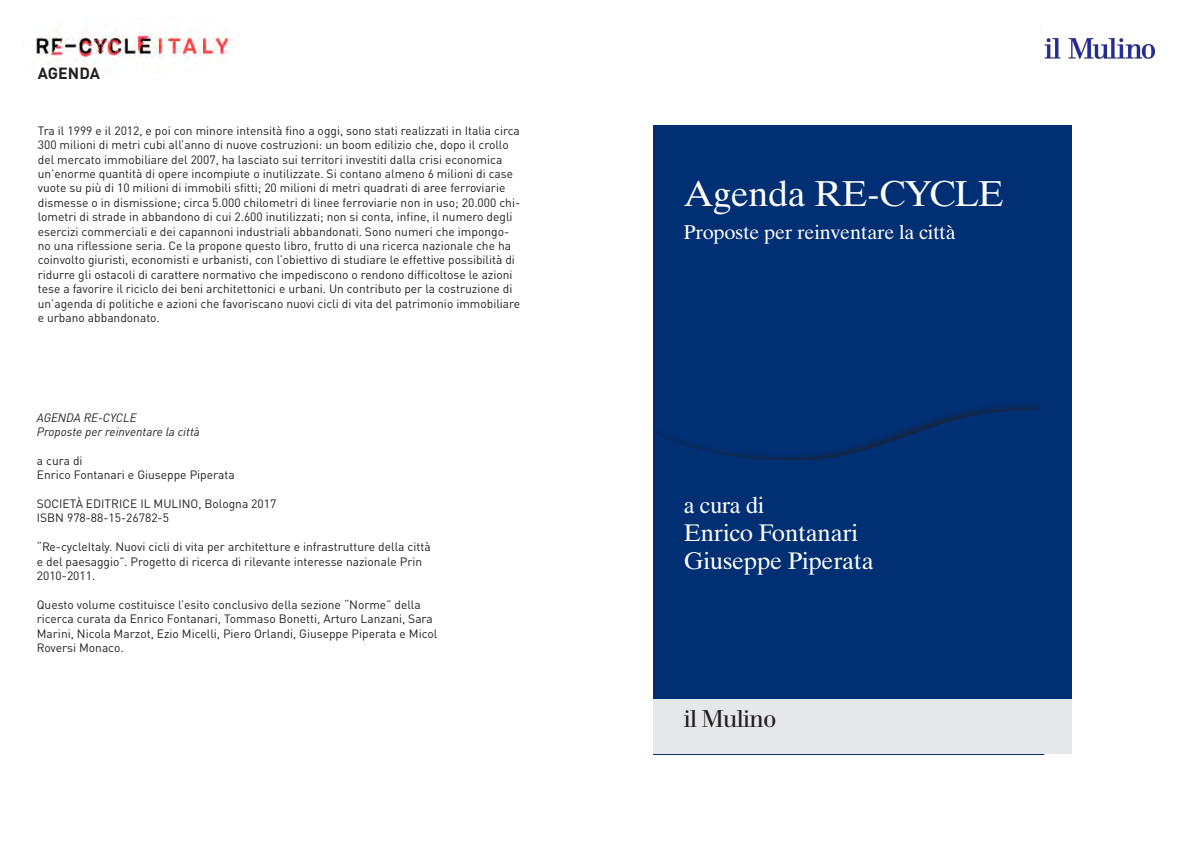
<style>
.page{position:relative;width:1191px;height:842px;background:#fff}
.page>*{position:absolute;margin:0;border:0;box-sizing:border-box;transform-origin:0 0}
.t1{font:36px "Times Ten LT Std";letter-spacing:-.01em;color:#fff}
.t2{font:24px/28px "Times Ten LT Std";letter-spacing:-.01em;color:#fff}
.t3{font:24px "Berthold Walbaum";letter-spacing:-.05em;color:#231f20}
.t4{font:24px "Times LT Std";letter-spacing:-.01em;color:#fff}
.t5{font:20px "Times Ten LT Std";letter-spacing:-.01em;color:#fff}
.t6{font:700 16px "DIN Pro";color:#231f20}
.t7{font:12px/14.4px "DIN Pro";color:#231f20}
.t8{font:italic 12px/14.4px "DIN Pro";color:#231f20}
</style>
<div class="page">
<img style="left:33px;top:29px;width:199px;height:42px">
<img style="left:1040px;top:38px;width:115px;height:25px">
<div style="left:653px;top:126px;width:418px;height:628px;background:#002f73"></div>
<div style="left:653px;top:403px;width:392px;height:351px;background:#231f20;opacity:.7"></div>
<svg style="left:653px;top:410px;width:391px;height:289px"></svg>
<div style="left:653px;top:699px;width:418px;height:55px;background:#e6e7e9"></div>
<h3 class="t6" style="left:38px;top:59px;width:64px">AGENDA</h3>
<p class="t7" style="left:38px;top:122px;width:484px">Tra il 1999 e il 2012, e poi con minore intensità fino a oggi, sono stati realizzati in Italia circa 300 milioni di metri cubi all’anno di nuove costruzioni: un boom edilizio che, dopo il crollo del mercato immobiliare del 2007, ha lasciato sui territori investiti dalla crisi economica un’enorme quantità di opere incompiute o inutilizzate. Si contano almeno 6 milioni di case vuote su più di 10 milioni di immobili sfitti; 20 milioni di metri quadrati di aree ferroviarie dismesse o in dismissione; circa 5.000 chilometri di linee ferroviarie non in uso; 20.000 chi&shy;lometri di strade in abbandono di cui 2.600 inutilizzati; non si conta, infine, il numero degli esercizi commerciali e dei capannoni industriali abbandonati. Sono numeri che impongo&shy;no una riflessione seria. Ce la propone questo libro, frutto di una ricerca nazionale che ha coinvolto giuristi, economisti e urbanisti, con l’obiettivo di studiare le effettive possibilità di ridurre gli ostacoli di carattere normativo che impediscono o rendono difficoltose le azioni tese a favorire il riciclo dei beni architettonici e urbani. Un contributo per la costruzione di un’agenda di politiche e azioni che favoriscano nuovi cicli di vita del patrimonio immobiliare e urbano abbandonato.</p>
<p class="t8" style="left:37px;top:409px;width:164px">AGENDA RE-CYCLE<br>Proposte per reinventare la città</p>
<p class="t7" style="left:37px;top:452px;width:199px">a cura di<br>Enrico Fontanari e Giuseppe Piperata</p>
<p class="t7" style="left:37px;top:495px;width:241px">SOCIETÀ EDITRICE IL MULINO, Bologna 2017<br>ISBN 978-88-15-26782-5</p>
<p class="t7" style="left:37px;top:538px;width:395px">“Re-cycleItaly. Nuovi cicli di vita per architetture e infrastrutture della città e del paesaggio”. Progetto di ricerca di rilevante interesse nazionale Prin<br>2010-2011.</p>
<p class="t7" style="left:37px;top:596px;width:402px">Questo volume costituisce l’esito conclusivo della sezione “Norme” della ricerca curata da Enrico Fontanari, Tommaso Bonetti, Arturo Lanzani, Sara Marini, Nicola Marzot, Ezio Micelli, Piero Orlandi, Giuseppe Piperata e Micol Roversi Monaco.</p>
<h1 class="t1" style="left:683px;top:172px;width:322px">Agenda RE-CYCLE</h1>
<h3 class="t5" style="left:683px;top:220px;width:274px">Proposte per reinventare la città</h3>
<h2 class="t4" style="left:684px;top:491px;width:82px">a cura di</h2>
<h2 class="t2" style="left:684px;top:519px;width:191px">Enrico Fontanari<br>Giuseppe Piperata</h2>
<h2 class="t3" style="left:683px;top:705px;width:94px">il Mulino</h2>
</div>
